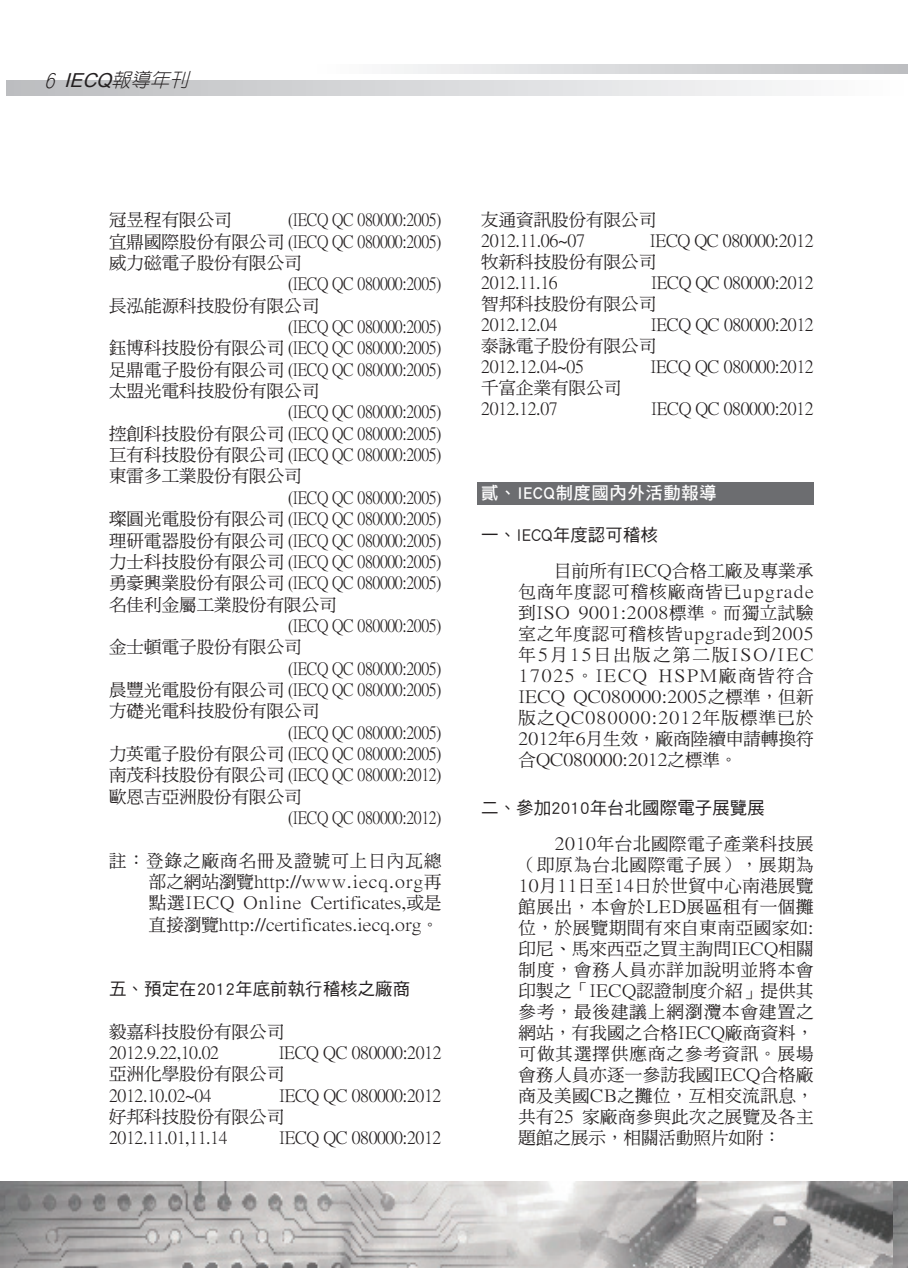
<style>
.page{position:relative;width:908px;height:1270px;background:#fff}
.page>*{position:absolute;margin:0;border:0;box-sizing:border-box;transform-origin:0 0}
.t1{font:italic 300 19.25px "Yen Round";color:#231f20}
.t2{font:17.5px/21px "DF Ming Md HK BF";letter-spacing:-.025em;color:#231f20;text-align:justify}
.t3{font:17.5px/21.3px "DF Ming Md HK BF";letter-spacing:-.025em;color:#231f20;scale:.9 1}
.t4{font:17.5px/21.3px "DF Ming Md HK BF";color:#231f20}
.t5{font:17.5px "DF Ming Md HK BF";letter-spacing:-.025em;color:#231f20;scale:.8 1}
.t6{font:17.5px "DF Hei Std W5";color:#231f20}
.t7{font:17.5px/21px "DF Ming Md HK BF";letter-spacing:-.025em;color:#231f20;scale:.91 1}
.t8{font:17.5px "DF Hei Std W7";letter-spacing:.025em;color:#fff}
.s1{font-family:"Arial";font-weight:400}
</style>
<div class="page">
<img style="left:1px;top:1181px;width:892px;height:86px">
<img style="left:893px;top:1181px;width:15px;height:86px">
<svg style="left:395px;top:65px;width:513px;height:8px;background:#d7d8da"></svg>
<svg style="left:6px;top:80px;width:780px;height:15px;background:#d7d8da"></svg>
<div style="left:477px;top:482px;width:337px;height:22px;background:#6c6d70"></div>
<p class="t1" style="left:45px;top:70px;width:150px">6 <span class="s1">IECQ</span>報導年刊</p>
<p class="t4" style="left:109px;top:210px;width:334px">冠昱程有限公司<br>宜鼎國際股份有限公司 (IECQ QC 080000:2005)威力磁電子股份有限公司</p>
<p class="t4" style="left:109px;top:296px;width:211px">長泓能源科技股份有限公司</p>
<p class="t2" style="left:109px;top:338px;width:334px">鈺博科技股份有限公司 (IECQ QC 080000:2005)足鼎電子股份有限公司 (IECQ QC 080000:2005)太盟光電科技股份有限公司</p>
<p class="t2" style="left:109px;top:424px;width:334px">控創科技股份有限公司 (IECQ QC 080000:2005)巨有科技股份有限公司 (IECQ QC 080000:2005)東雷多工業股份有限公司</p>
<p class="t2" style="left:109px;top:509px;width:334px">璨圓光電股份有限公司 (IECQ QC 080000:2005)理研電器股份有限公司 (IECQ QC 080000:2005)力士科技股份有限公司 (IECQ QC 080000:2005)勇豪興業股份有限公司 (IECQ QC 080000:2005)名佳利金屬工業股份有限公司</p>
<p class="t4" style="left:109px;top:637px;width:194px">金士頓電子股份有限公司</p>
<p class="t4" style="left:109px;top:680px;width:334px">晨豐光電股份有限公司 (IECQ QC 080000:2005)方礎光電科技股份有限公司</p>
<p class="t2" style="left:109px;top:744px;width:334px">力英電子股份有限公司 (IECQ QC 080000:2005)南茂科技股份有限公司 (IECQ QC 080000:2012)歐恩吉亞洲股份有限公司</p>
<p class="t5" style="left:288px;top:211px;width:193px">(IECQ QC 080000:2005)</p>
<p class="t5" style="left:288px;top:275px;width:193px">(IECQ QC 080000:2005)</p>
<p class="t5" style="left:288px;top:318px;width:193px">(IECQ QC 080000:2005)</p>
<p class="t5" style="left:288px;top:403px;width:193px">(IECQ QC 080000:2005)</p>
<p class="t5" style="left:288px;top:489px;width:193px">(IECQ QC 080000:2005)</p>
<p class="t5" style="left:288px;top:617px;width:193px">(IECQ QC 080000:2005)</p>
<p class="t5" style="left:288px;top:660px;width:193px">(IECQ QC 080000:2005)</p>
<p class="t5" style="left:288px;top:724px;width:193px">(IECQ QC 080000:2005)</p>
<p class="t5" style="left:288px;top:809px;width:193px">(IECQ QC 080000:2012)</p>
<p class="t2" style="left:149px;top:851px;width:294px;text-indent:-40px">註：登錄之廠商名冊及證號可上日內瓦總部之網站瀏覽http://www.iecq.org再點選IECQ Online Certificates,或是直接瀏覽http://certificates.iecq.org。</p>
<p class="t6" style="left:109px;top:979px;width:302px">五、預定在2012年底前執行稽核之廠商</p>
<p class="t4" style="left:109px;top:1021px;width:176px">毅嘉科技股份有限公司<br>2012.9.22,10.02</p>
<p class="t3" style="left:109px;top:1043px;width:371px;text-indent:170px">IECQ QC 080000:2012亞洲化學股份有限公司<br>2012.10.02~04</p>
<p class="t3" style="left:109px;top:1085px;width:371px;text-indent:170px">IECQ QC 080000:2012好邦科技股份有限公司<br>2012.11.01,11.14</p>
<p class="t3" style="left:279px;top:1128px;width:182px">IECQ QC 080000:2012</p>
<p class="t4" style="left:481px;top:210px;width:176px">友通資訊股份有限公司<br>2012.11.06~07</p>
<p class="t7" style="left:481px;top:231px;width:367px;text-indent:169px">IECQ QC 080000:2012牧新科技股份有限公司<br>2012.11.16</p>
<p class="t3" style="left:481px;top:273px;width:371px;text-indent:170px">IECQ QC 080000:2012智邦科技股份有限公司<br>2012.12.04</p>
<p class="t3" style="left:481px;top:315px;width:371px;text-indent:170px">IECQ QC 080000:2012泰詠電子股份有限公司<br>2012.12.04~05</p>
<p class="t3" style="left:650px;top:357px;width:183px">IECQ QC 080000:2012</p>
<p class="t4" style="left:481px;top:378px;width:141px">千富企業有限公司<br>2012.12.07</p>
<p class="t3" style="left:651px;top:399px;width:182px">IECQ QC 080000:2012</p>
<p class="t8" style="left:481px;top:483px;width:237px">貳、IECQ制度國內外活動報導</p>
<p class="t6" style="left:481px;top:525px;width:178px">一、IECQ年度認可稽核</p>
<p class="t2" style="left:518px;top:561px;width:297px">　　目前所有IECQ合格工廠及專業承包商年度認可稽核廠商皆已upgrade到ISO 9001:2008標準。而獨立試驗室之年度認可稽核皆upgrade到2005年5月15日出版之第二版ISO/IEC 17025。IECQ HSPM廠商皆符合IECQ QC080000:2005之標準，但新版之QC080000:2012年版標準已於2012年6月生效，廠商陸續申請轉換符合QC080000:2012之標準。</p>
<p class="t6" style="left:481px;top:798px;width:285px">二、參加2010年台北國際電子展覽展</p>
<p class="t2" style="left:518px;top:834px;width:297px">　　2010年台北國際電子產業科技展（即原為台北國際電子展），展期為10月11日至14日於世貿中心南港展覽館展出，本會於LED展區租有一個攤位，於展覽期間有來自東南亞國家如:印尼、馬來西亞之買主詢問IECQ相關制度，會務人員亦詳加說明並將本會印製之「IECQ認證制度介紹」提供其參考，最後建議上網瀏灠本會建置之網站，有我國之合格IECQ廠商資料，可做其選擇供應商之參考資訊。展場會務人員亦逐一參訪我國IECQ合格廠商及美國CB之攤位，互相交流訊息，共有25 家廠商參與此次之展覽及各主題館之展示，相關活動照片如附：</p>
</div>
